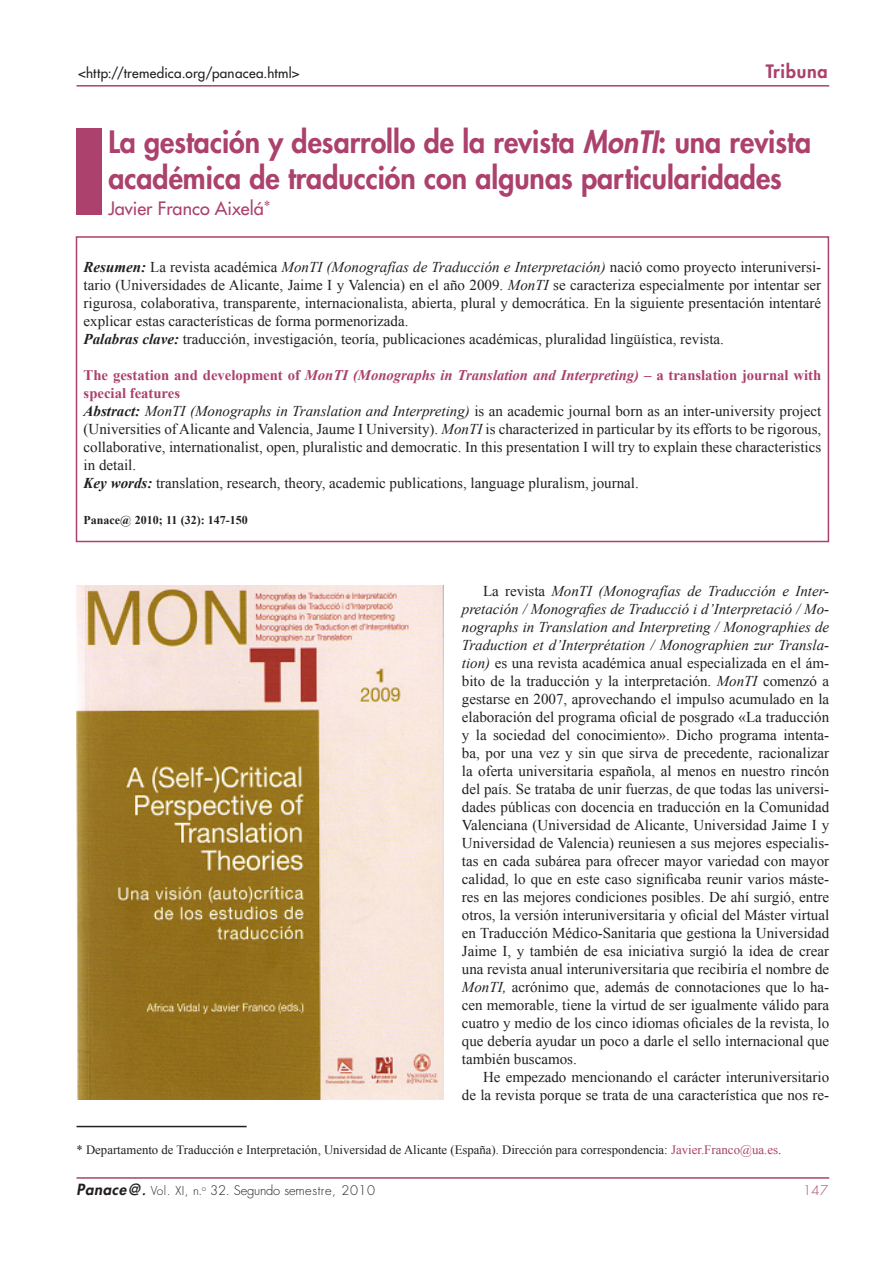
<style>
.page{position:relative;width:893px;height:1263px;background:#fff}
.page>*{position:absolute;margin:0;border:0;box-sizing:border-box;transform-origin:0 0}
._2__Titulos_ocres{font:800 30px/36px "Futura Std";color:#ab416c;scale:.95 1}
._2__Titulo_autor_ocr{font:500 18px "Futura Std";color:#ab416c}
.t1{font:800 18px "Futura Std";letter-spacing:.04em;color:#ab416c}
._1__Texto_Normal{font:15px/18px "Times New Roman";color:#231f20;text-align:justify}
._9_Introduccion_Text{font:15px/18px "Times New Roman";color:#231f20;text-align:justify}
._9__Introduccion_Tit{font:700 14.7px/18px "Times New Roman";color:#ab416c}
.t2{font:500 13.5px "Futura Std";letter-spacing:.02em;color:#231f20}
.t3{font:300 12.9px "Futura Std";letter-spacing:-.015em;color:#231f20}
.t4{font:300 12.9px "Futura Std";color:#ab416c}
._5__Notas_a_pie_de_p{font:12.75px "Times New Roman";color:#231f20}
.t5{font:700 12px "Times New Roman";color:#231f20}
.s1{font-style:italic}
.s2{font-weight:700;font-style:italic}
.s3{font-size:12.9px;color:#ab416c}
.s4{font-weight:800;font-style:italic;font-size:15px}
.s5{font-weight:800;font-style:italic;font-size:12px}
.s6{font-size:12px}
</style>
<div class="page">
<hr style="left:77px;top:1177px;width:752px;height:2px;background:#ab416c">
<hr style="left:77px;top:85px;width:752px;height:2px;background:#ab416c">
<div style="left:77px;top:128px;width:25px;height:87px;background:#ab416c"></div>
<hr style="left:77px;top:1126px;width:170px;height:1px;background:#231f20">
<div style="left:76px;top:236px;width:753px;height:306px;border:2px solid #ab416c"></div>
<img style="left:77px;top:586px;width:367px;height:513px">
<p class="t2" style="left:78px;top:65px;width:223px">&lt;http://tremedica.org/panacea.html&gt;</p>
<p class="t1" style="left:766px;top:60px;width:63px">Tribuna</p>
<p class="_2__Titulos_ocres" style="left:108px;top:124px;width:741px">La gestación y desarrollo de la revista <span class="s1">MonTI</span>: una revista académica de traducción con algunas particularidades</p>
<p class="_2__Titulo_autor_ocr" style="left:108px;top:197px;width:164px">Javier Franco Aixelá<sup>*</sup></p>
<p class="_9_Introduccion_Text" style="left:84px;top:258px;width:739px"><span class="s2">Resumen:</span> La revista académica <span class="s1">MonTI (Monografías de Traducción e Interpretación)</span> nació como proyecto interuniversi&shy;tario (Universidades de Alicante, Jaime I y Valencia) en el año 2009. <span class="s1">MonTI</span> se caracteriza especialmente por intentar ser rigurosa, colaborativa, transparente, internacionalista, abierta, plural y democrática. En la siguiente presentación intentaré explicar estas características de forma pormenorizada.</p>
<p class="_9_Introduccion_Text" style="left:84px;top:330px;width:642px"><span class="s2">Palabras clave:</span> traducción, investigación, teoría, publicaciones académicas, pluralidad lingüística, revista.</p>
<p class="_9__Introduccion_Tit" style="left:84px;top:365px;width:739px">The gestation and development of <span class="s1">MonTI (Monographs in Translation and Interpreting)</span> – a translation journal with special features</p>
<p class="_9_Introduccion_Text" style="left:84px;top:401px;width:739px"><span class="s2">Abstract:</span> <span class="s1">MonTI (Monographs in Translation and Interpreting)</span> is an academic journal born as an inter-university project (Universities of Alicante and Valencia, Jaume I University). <span class="s1">MonTI</span> is characterized in particular by its efforts to be rigorous, collaborative, internationalist, open, pluralistic and democratic. In this presentation I will try to explain these characteristics in detail.</p>
<p class="_9_Introduccion_Text" style="left:84px;top:473px;width:557px"><span class="s2">Key words:</span> translation, research, theory, academic publications, language pluralism, journal.</p>
<p class="t5" style="left:84px;top:511px;width:166px">Panace@ 2010; 11 (32): 147-150</p>
<p class="_1__Texto_Normal" style="left:462px;top:581px;width:369px;text-indent:21px">La revista <span class="s1">MonTI (Monografías de Traducción e Inter&shy;pretación / Monografies de Traducció i d’Interpretació / Mo&shy;nographs in Translation and Interpreting / Monographies de Traduction et d’Interprétation / Monographien zur Transla&shy;tion)</span> es una revista académica anual especializada en el ám&shy;bito de la traducción y la interpretación. <span class="s1">MonTI</span> comenzó a gestarse en 2007, aprovechando el impulso acumulado en la elaboración del programa oficial de posgrado «La traducción y la sociedad del conocimiento». Dicho programa intenta&shy;ba, por una vez y sin que sirva de precedente, racionalizar la oferta universitaria española, al menos en nuestro rincón del país. Se trataba de unir fuerzas, de que todas las universi&shy;dades públicas con docencia en traducción en la Comunidad Valenciana (Universidad de Alicante, Universidad Jaime I y Universidad de Valencia) reuniesen a sus mejores especialis&shy;tas en cada subárea para ofrecer mayor variedad con mayor calidad, lo que en este caso significaba reunir varios máste&shy;res en las mejores condiciones posibles. De ahí surgió, entre otros, la versión interuniversitaria y oficial del Máster virtual en Traducción Médico-Sanitaria que gestiona la Universidad Jaime I, y también de esa iniciativa surgió la idea de crear una revista anual interuniversitaria que recibiría el nombre de <span class="s1">MonTI,</span> acrónimo que, además de connotaciones que lo ha&shy;cen memorable, tiene la virtud de ser igualmente válido para cuatro y medio de los cinco idiomas oficiales de la revista, lo que debería ayudar un poco a darle el sello internacional que también buscamos.</p>
<p class="_1__Texto_Normal" style="left:462px;top:1067px;width:369px;text-align:right">He empezado mencionando el carácter interuniversitario<br>de la revista porque se trata de una característica que nos re-</p>
<p class="_5__Notas_a_pie_de_p" style="left:77px;top:1141px;width:706px">* Departamento de Traducción e Interpretación, Universidad de Alicante (España). Dirección para correspondencia: <span class="s3">Javier.Franco@ua.es</span>.</p>
<p class="t3" style="left:77px;top:1182px;width:300px"><span class="s4">Panace@</span><span class="s5">.</span> <span class="s6">Vol. XI, n.</span><sup>o</sup> 32. Segundo semestre, 2010</p>
<p class="t4" style="left:803px;top:1182px;width:27px">147</p>
</div>
